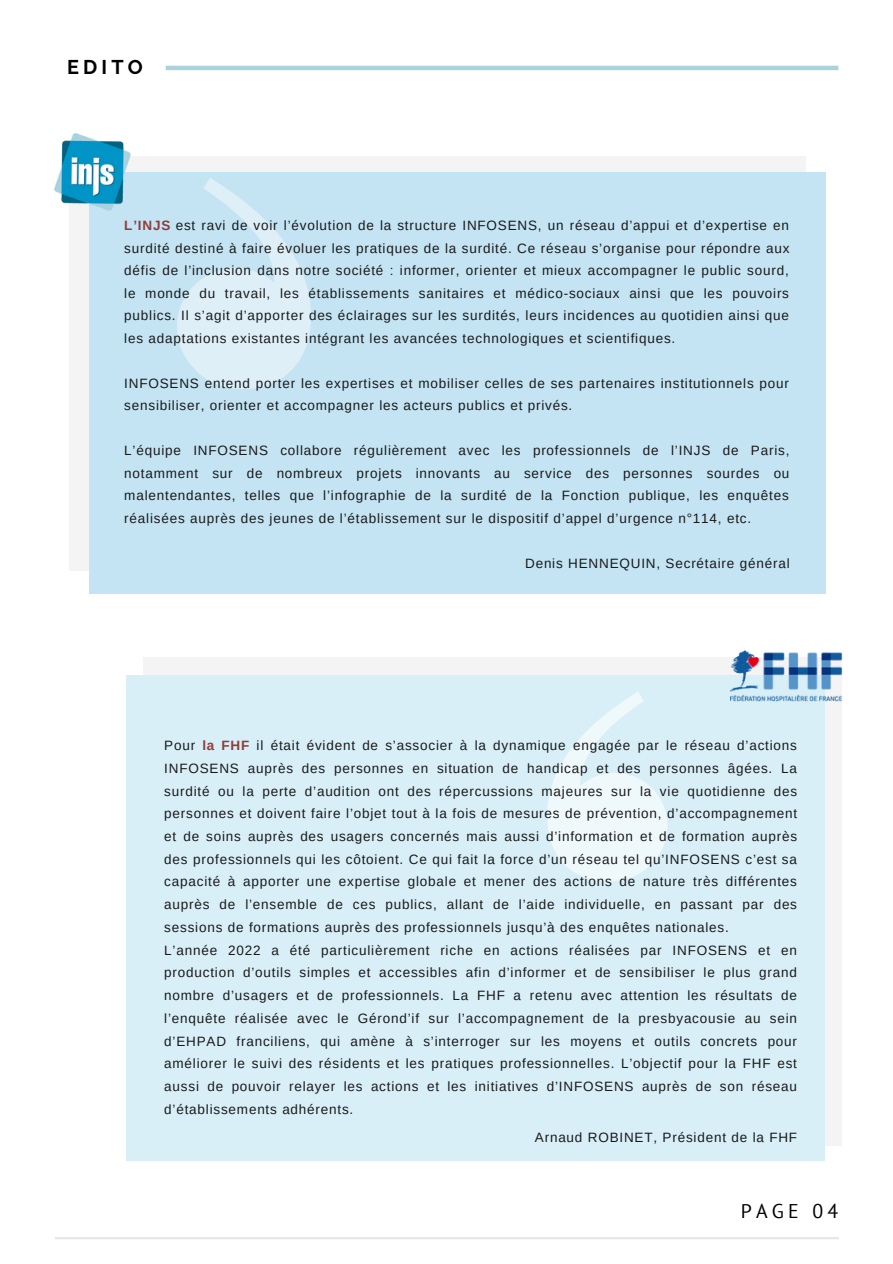
<style>
.page{position:relative;width:893px;height:1264px;background:#fff}
.page>*{position:absolute;margin:0;border:0;box-sizing:border-box;transform-origin:0 0}
.t1{font:19.8px "PT Sans";letter-spacing:.21em;color:#000}
.t2{font:700 19.8px "Raleway";letter-spacing:.21em;color:#000}
.t3{font:13.5px/22.8px "Arimo";letter-spacing:.06em;color:#191919;text-align:justify}
.s1{font-weight:700;color:#923b39}
</style>
<div class="page">
<div style="left:70px;top:157px;width:735px;height:414px;background:#f4f4f4"></div>
<div style="left:89px;top:172px;width:736px;height:421px;background:#c4e4f3"></div>
<svg style="left:177px;top:178px;width:134px;height:211px"></svg>
<div style="left:143px;top:657px;width:698px;height:488px;background:#f4f4f4"></div>
<div style="left:126px;top:675px;width:699px;height:485px;background:#d8eff7"></div>
<svg style="left:547px;top:692px;width:120px;height:189px"></svg>
<hr style="left:55px;top:1236px;width:783px;height:3px;background:#e6e7e8">
<img style="left:55px;top:134px;width:75px;height:76px">
<hr style="left:166px;top:66px;width:672px;height:4px;background:#abd2df">
<img style="left:730px;top:650px;width:112px;height:51px">
<h1 class="t2" style="left:67px;top:55px;width:77px">EDITO</h1>
<p class="t3" style="left:124px;top:214px;width:666px"><span class="s1">L’INJS</span> est ravi de voir l’évolution de la structure INFOSENS, un réseau d’appui et d’expertise en surdité destiné à faire évoluer les pratiques de la surdité. Ce réseau s’organise pour répondre aux défis de l’inclusion dans notre société : informer, orienter et mieux accompagner le public sourd, le monde du travail, les établissements sanitaires et médico-sociaux ainsi que les pouvoirs publics. Il s’agit d’apporter des éclairages sur les surdités, leurs incidences au quotidien ainsi que les adaptations existantes intégrant les avancées technologiques et scientifiques.</p>
<p class="t3" style="left:124px;top:371px;width:666px">INFOSENS entend porter les expertises et mobiliser celles de ses partenaires institutionnels pour sensibiliser, orienter et accompagner les acteurs publics et privés.</p>
<p class="t3" style="left:124px;top:439px;width:666px">L’équipe INFOSENS collabore régulièrement avec les professionnels de l’INJS de Paris, notamment sur de nombreux projets innovants au service des personnes sourdes ou malentendantes, telles que l’infographie de la surdité de la Fonction publique, les enquêtes réalisées auprès des jeunes de l’établissement sur le dispositif d’appel d’urgence n°114, etc.</p>
<p class="t3" style="left:525px;top:551px;width:266px">Denis HENNEQUIN, Secrétaire général</p>
<p class="t3" style="left:164px;top:734px;width:634px;text-align:left">Pour <span class="s1">la FHF</span> il était évident de s’associer à la dynamique engagée par le réseau d’actions INFOSENS auprès des personnes en situation de handicap et des personnes âgées. La surdité ou la perte d’audition ont des répercussions majeures sur la vie quotidienne des personnes et doivent faire l’objet tout à la fois de mesures de prévention, d’accompagnement et de soins auprès des usagers concernés mais aussi d’information et de formation auprès des professionnels qui les côtoient. Ce qui fait la force d’un réseau tel qu’INFOSENS c’est sa capacité à apporter une expertise globale et mener des actions de nature très différentes auprès de l’ensemble de ces publics, allant de l’aide individuelle, en passant par des sessions de formations auprès des professionnels jusqu’à des enquêtes nationales.<br>L’année 2022 a été particulièrement riche en actions réalisées par INFOSENS et en production d’outils simples et accessibles afin d’informer et de sensibiliser le plus grand nombre d’usagers et de professionnels. La FHF a retenu avec attention les résultats de l’enquête réalisée avec le Gérond’if sur l’accompagnement de la presbyacousie au sein d’EHPAD franciliens, qui amène à s’interroger sur les moyens et outils concrets pour améliorer le suivi des résidents et les pratiques professionnelles. L’objectif pour la FHF est aussi de pouvoir relayer les actions et les initiatives d’INFOSENS auprès de son réseau d’établissements adhérents.</p>
<p class="t3" style="left:535px;top:1125px;width:264px">Arnaud ROBINET, Président de la FHF</p>
<h1 class="t1" style="left:740px;top:1198px;width:99px">PAGE 04</h1>
</div>
